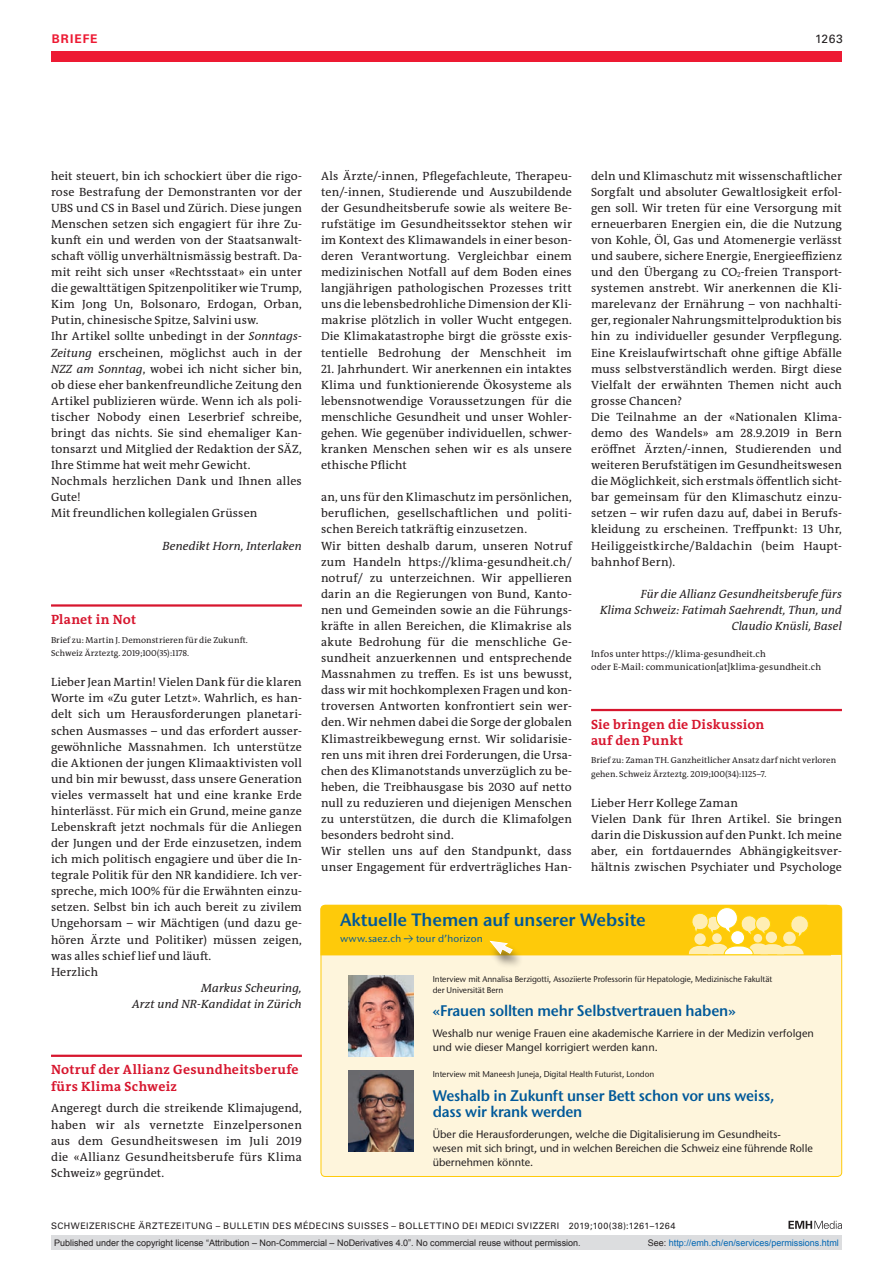
<style>
.page{position:relative;width:893px;height:1263px;background:#fff}
.page>*{position:absolute;margin:0;border:0;box-sizing:border-box;transform-origin:0 0}
.t1{font:600 17.85px "Stone Sans ITC Std";letter-spacing:-.005em;color:#015999}
.t2{font:600 15.3px/16.8px "Stone Sans ITC Std";letter-spacing:-.015em;color:#015999;scale:.95 1}
.t3{font:700 13.5px/16px "The Antiqua B W7";letter-spacing:.02em;color:#d7162e}
.t4{font:12px/16px "The Antiqua B W5 Plain";letter-spacing:.01em;color:#231f20}
.t5{font:italic 12px/16px "The Antiqua B W5 Plain";letter-spacing:.01em;color:#231f20;text-align:right}
.t6{font:700 12px "Univers LT Std";letter-spacing:.085em;color:#ed1a33}
.t7{font:12px "Univers LT Std";color:#231f20}
.t8{font:500 10.95px/14.1px "Stone Sans ITC Std";letter-spacing:.005em;color:#231f20}
.t9{font:500 9.9px "Stone Sans ITC Std";letter-spacing:.015em;color:#015999}
.t10{font:9.3px/13.5px "The Antiqua B W5 Plain";letter-spacing:.02em;color:#231f20}
.t11{font:9px "Arial";color:#231f20}
.t12{font:9px "Univers LT Std";letter-spacing:.05em;color:#231f20}
.t13{font:9px "Arial";color:#0166b3}
.t14{font:8.7px/13.5px "The Antiqua B W5 Plain";letter-spacing:.01em;color:#231f20}
.t15{font:500 8.4px/10.9px "Stone Sans ITC Std";letter-spacing:-.005em;color:#231f20}
.s1{font-style:italic}
.s2{font-family:"The Antiqua B W5 Plain";font-weight:400}
.s3{color:#231f20}
</style>
<div class="page">
<svg style="left:788px;top:1221px;width:54px;height:8px"></svg>
<hr style="left:51px;top:604px;width:251px;height:3px;background:#d7162e">
<hr style="left:51px;top:1055px;width:251px;height:2px;background:#d7162e">
<hr style="left:591px;top:709px;width:251px;height:2px;background:#d7162e">
<div style="left:51px;top:51px;width:791px;height:11px;background:#ed1a33"></div>
<div style="left:321px;top:905px;width:521px;height:271px;background:#fef5dc;border-radius:4px"></div>
<div style="left:488px;top:942px;width:36px;height:27px;background:#231f20;opacity:.6"></div>
<img style="left:349px;top:975px;width:64px;height:81px">
<img style="left:349px;top:1070px;width:64px;height:82px">
<svg style="left:320px;top:904px;width:522px;height:52px;background:#fdcf24"></svg>
<div style="left:51px;top:1235px;width:791px;height:15px;background:#dcdddf"></div>
<p class="t6" style="left:52px;top:31px;width:47px">BRIEFE</p>
<p class="t7" style="left:815px;top:31px;width:29px">1263</p>
<p class="t4" style="left:51px;top:168px;width:252px">heit steuert, bin ich schockiert über die rigo&shy;rose Bestrafung der Demonstranten vor der UBS und CS in Basel und Zürich. Diese jungen Menschen setzen sich engagiert für ihre Zu&shy;kunft ein und werden von der Staatsanwalt&shy;schaft völlig unverhältnismässig bestraft. Da&shy;mit reiht sich unser «Rechtsstaat» ein unter die gewalttätigen Spitzenpolitiker wie Trump, Kim Jong Un, Bolsonaro, Erdogan, Orban, Putin, chinesische Spitze, Salvini usw.<br>Ihr Artikel sollte unbedingt in der <span class="s1">Sonntags-Zeitung</span> erscheinen, möglichst auch in der <span class="s1">NZZ am Sonntag</span>, wobei ich nicht sicher bin, ob diese eher bankenfreundliche Zeitung den Artikel publizieren würde. Wenn ich als poli&shy;tischer Nobody einen Leserbrief schreibe, bringt das nichts. Sie sind ehemaliger Kan&shy;tonsarzt und Mitglied der Redaktion der SÄZ, Ihre Stimme hat weit mehr Gewicht.<br>Nochmals herzlichen Dank und Ihnen alles Gute!<br>Mit freundlichen kollegialen Grüssen</p>
<p class="t5" style="left:162px;top:538px;width:141px">Benedikt Horn, Interlaken</p>
<p class="t3" style="left:51px;top:612px;width:87px">Planet in Not</p>
<p class="t14" style="left:51px;top:633px;width:198px">Brief zu: Martin J. Demonstrieren für die Zukunft.<br>Schweiz Ärzteztg. 2019;100(35):1178.</p>
<p class="t4" style="left:51px;top:674px;width:252px">Lieber Jean Martin! Vielen Dank für die klaren Worte im «Zu guter Letzt». Wahrlich, es han&shy;delt sich um Herausforderungen planetari&shy;schen Ausmasses – und das erfordert ausser&shy;gewöhnliche Massnahmen. Ich unterstütze die Aktionen der jungen Klimaaktivisten voll und bin mir bewusst, dass unsere Generation vieles vermasselt hat und eine kranke Erde hinterlässt. Für mich ein Grund, meine ganze Lebenskraft jetzt nochmals für die Anliegen der Jungen und der Erde einzusetzen, indem ich mich politisch engagiere und über die In&shy;tegrale Politik für den NR kandidiere. Ich ver&shy;spreche, mich 100% für die Erwähnten einzu&shy;setzen. Selbst bin ich auch bereit zu zivilem Ungehorsam – wir Mächtigen (und dazu ge&shy;hören Ärzte und Politiker) müssen zeigen, was alles schief lief und läuft.<br>Herzlich</p>
<p class="t5" style="left:132px;top:980px;width:171px">Markus Scheuring,<br>Arzt und NR-Kandidat in Zürich</p>
<p class="t3" style="left:51px;top:1062px;width:249px">Notruf der Allianz Gesundheitsberufe fürs Klima Schweiz</p>
<p class="t4" style="left:51px;top:1100px;width:252px;text-align:justify">Angeregt durch die streikende Klimajugend, haben wir als vernetzte Einzelpersonen aus dem Gesundheitswesen im Juli 2019 die «Allianz Gesundheitsberufe fürs Klima Schweiz» gegründet.</p>
<p class="t4" style="left:321px;top:168px;width:252px;text-align:justify">Als Ärzte/-innen, Pflegefachleute, Therapeu&shy;ten/-innen, Studierende und Auszubildende der Gesundheitsberufe sowie als weitere Be&shy;rufstätige im Gesundheitssektor stehen wir im Kontext des Klimawandels in einer beson&shy;deren Verantwortung. Vergleichbar einem medizinischen Notfall auf dem Boden eines langjährigen pathologischen Prozesses tritt uns die lebensbedrohliche Dimension der Kli&shy;makrise plötzlich in voller Wucht entgegen.<br>Die Klimakatastrophe birgt die grösste exis&shy;tentielle Bedrohung der Menschheit im</p>
<p class="t4" style="left:321px;top:361px;width:252px;text-align:justify">21. Jahrhundert. Wir anerkennen ein intaktes Klima und funktionierende Ökosysteme als lebensnotwendige Voraussetzungen für die menschliche Gesundheit und unser Wohler&shy;gehen. Wie gegenüber individuellen, schwer&shy;kranken Menschen sehen wir es als unsere ethische Pflicht</p>
<p class="t4" style="left:321px;top:489px;width:252px">an, uns für den Klimaschutz im persönlichen, beruflichen, gesellschaftlichen und politi&shy;schen Bereich tatkräftig einzusetzen.<br>Wir bitten deshalb darum, unseren Notruf zum Handeln https://klima-gesundheit.ch/ notruf/ zu unterzeichnen. Wir appellieren darin an die Regierungen von Bund, Kanto&shy;nen und Gemeinden sowie an die Führungs&shy;kräfte in allen Bereichen, die Klimakrise als akute Bedrohung für die menschliche Ge&shy;sundheit anzuerkennen und entsprechende Massnahmen zu treffen. Es ist uns bewusst, dass wir mit hochkomplexen Fragen und kon&shy;troversen Antworten konfrontiert sein wer&shy;den. Wir nehmen dabei die Sorge der globalen Klimastreikbewegung ernst. Wir solidarisie&shy;ren uns mit ihren drei Forderungen, die Ursa&shy;chen des Klimanotstands unverzüglich zu be&shy;heben, die Treibhausgase bis 2030 auf netto null zu reduzieren und diejenigen Menschen zu unterstützen, die durch die Klimafolgen besonders bedroht sind.<br>Wir stellen uns auf den Standpunkt, dass unser Engagement für erdverträgliches Han-</p>
<p class="t4" style="left:591px;top:168px;width:252px">deln und Klimaschutz mit wissenschaftlicher Sorgfalt und absoluter Gewaltlosigkeit erfol&shy;gen soll. Wir treten für eine Versorgung mit erneuerbaren Energien ein, die die Nutzung von Kohle, Öl, Gas und Atomenergie verlässt und saubere, sichere Energie, Energieeffizienz und den Übergang zu CO<sub>2</sub>-freien Transport&shy;systemen anstrebt. Wir anerkennen die Kli&shy;marelevanz der Ernährung – von nachhalti&shy;ger, regionaler Nahrungsmittelproduktion bis hin zu individueller gesunder Verpflegung.<br>Eine Kreislaufwirtschaft ohne giftige Abfälle muss selbstverständlich werden. Birgt diese Vielfalt der erwähnten Themen nicht auch grosse Chancen?<br>Die Teilnahme an der «Nationalen Klima&shy;demo des Wandels» am 28.9.2019 in Bern eröffnet Ärzten/-innen, Studierenden und weiteren Berufstätigen im Gesundheitswesen die Möglichkeit, sich erstmals öffentlich sicht&shy;bar gemeinsam für den Klimaschutz einzu&shy;setzen – wir rufen dazu auf, dabei in Berufs&shy;kleidung zu erscheinen. Treffpunkt: 13 Uhr, Heiliggeistkirche/Baldachin (beim Haupt&shy;bahnhof Bern).</p>
<p class="t5" style="left:600px;top:586px;width:243px">Für die Allianz Gesundheitsberufe fürs<br>Klima Schweiz: Fatimah Saehrendt, Thun, und<br>Claudio Knüsli, Basel</p>
<p class="t10" style="left:591px;top:647px;width:232px">Infos unter https://klima-gesundheit.ch<br>oder E-Mail: communication[at]klima-gesundheit.ch</p>
<p class="t3" style="left:591px;top:716px;width:175px">Sie bringen die Diskussion auf den Punkt</p>
<p class="t14" style="left:591px;top:754px;width:247px">Brief zu: Zaman TH. Ganzheitlicher Ansatz darf nicht verloren gehen. Schweiz Ärzteztg. 2019;100(34):1125–7.</p>
<p class="t4" style="left:591px;top:795px;width:252px">Lieber Herr Kollege Zaman<br>Vielen Dank für Ihren Artikel. Sie bringen darin die Diskussion auf den Punkt. Ich meine aber, ein fortdauerndes Abhängigkeitsver&shy;hältnis zwischen Psychiater und Psychologe</p>
<h1 class="t1" style="left:340px;top:908px;width:307px">Aktuelle Themen auf unserer Website</h1>
<p class="t9" style="left:340px;top:932px;width:144px">www.saez.ch <span class="s2">→</span> tour d’horizon</p>
<p class="t15" style="left:433px;top:973px;width:341px">Interview mit Annalisa Berzigotti, Assoziierte Professorin für Hepatologie, Medizinische Fakultät der Universität Bern</p>
<p class="t2" style="left:433px;top:1002px;width:320px">«Frauen sollten mehr Selbstvertrauen haben»</p>
<p class="t8" style="left:433px;top:1025px;width:383px">Weshalb nur wenige Frauen eine akademische Karriere in der Medizin verfolgen und wie dieser Mangel korrigiert werden kann.</p>
<p class="t15" style="left:433px;top:1068px;width:223px">Interview mit Maneesh Juneja, Digital Health Futurist, London</p>
<p class="t2" style="left:433px;top:1086px;width:361px">Weshalb in Zukunft unser Bett schon vor uns weiss, dass wir krank werden</p>
<p class="t8" style="left:433px;top:1126px;width:382px">Über die Herausforderungen, welche die Digitalisierung im Gesundheits&shy;wesen mit sich bringt, und in welchen Bereichen die Schweiz eine führende Rolle übernehmen könnte.</p>
<p class="t12" style="left:51px;top:1220px;width:626px">SCHWEIZERISCHE ÄRZTEZEITUNG – BULLETIN DES MÉDECINS SUISSES – BOLLETTINO DEI MEDICI SVIZZERI 2019;100(38):1261–1264</p>
<p class="t11" style="left:54px;top:1237px;width:528px">Published under the copyright license “Attribution – Non-Commercial – NoDerivatives 4.0”. No commercial reuse without permission.</p>
<p class="t13" style="left:648px;top:1237px;width:193px"><span class="s3">See:</span> http://emh.ch/en/services/permissions.html</p>
</div>
